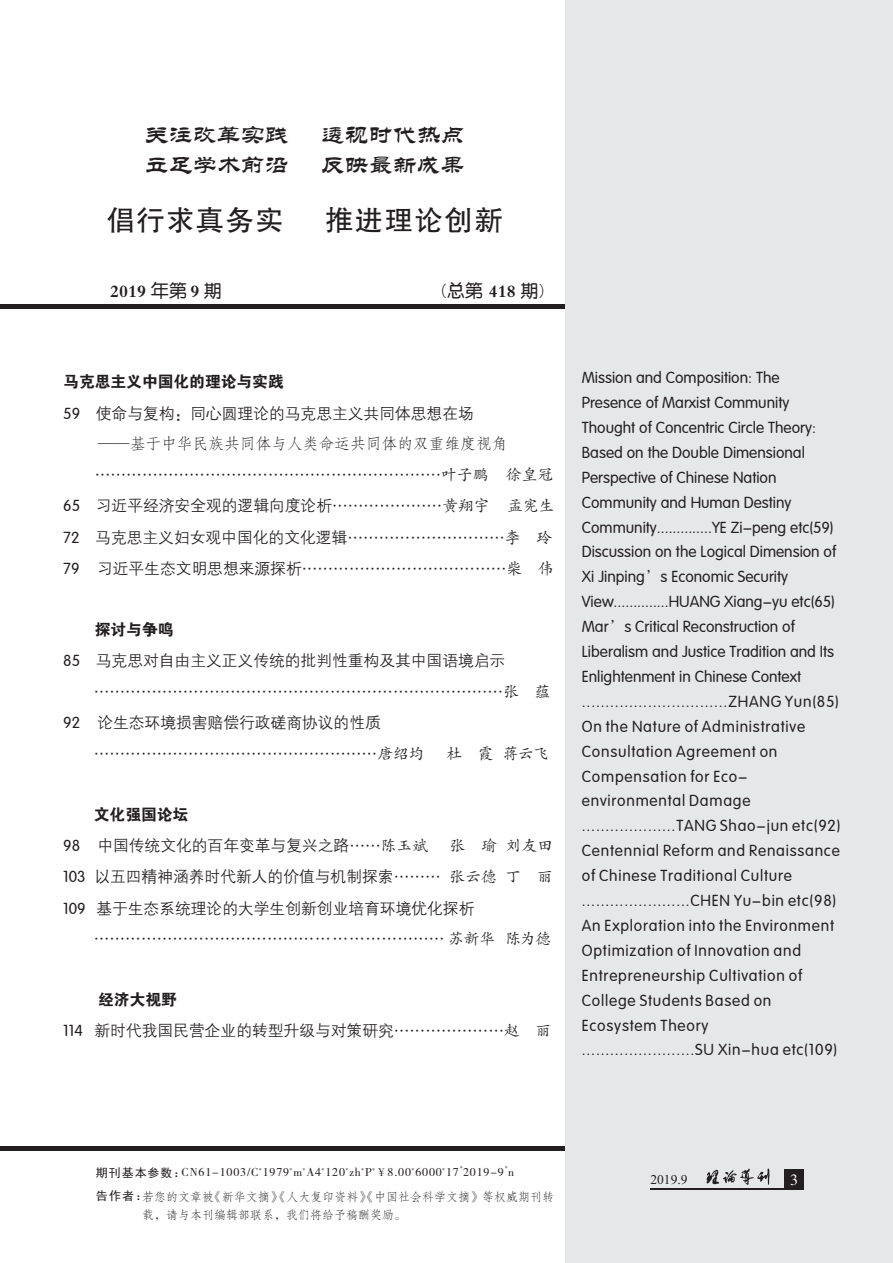
<style>
.page{position:relative;width:893px;height:1263px;background:#fff}
.page>*{position:absolute;margin:0;border:0;box-sizing:border-box;transform-origin:0 0}
.t1{font:28.5px "FZHTJW GB1 0";letter-spacing:.045em;color:#231f20}
.t2{font:24px "FZL2 JW GB1 0";color:#231f20}
.t3{font:18px "FZDBSJW GB1 0";color:#231f20}
.t4{font:18px "FZY3 JW GB1 0";color:#231f20}
.t5{font:15.75px/24.9px "FZY3 JW GB1 0";color:#231f20}
.t6{font:15.75px/31.3px "FZZDXJW GB1 0";color:#231f20}
.t7{font:15.75px "FZDHTJW GB1 0";color:#231f20}
.t8{font:15.75px "FZFSK GBK1 0";color:#231f20}
.t9{font:15.75px "FZKTK GBK1 0";color:#231f20}
.t10{font:15.75px "E BZ";color:#fff}
.t11{font:13.5px "Times New Roman";color:#231f20}
.t12{font:12px/18.1px "FZFSJW GB1 0";color:#231f20}
.t13{font:12px "FZSSJW GB1 0";letter-spacing:.075em;color:#231f20}
.t14{font:12px "Sim Hei";letter-spacing:.075em;color:#231f20}
.t15{font:6px "FZSSJW GB1 0";color:#231f20}
.s1{font-family:"FZY3 JW GB1 0"}
.s2{font-family:"FZXDXJW GB1 0"}
.s3{font-family:"FZDBSJW GB1 0"}
.s4{font-family:"FZY3 K GBK1 0"}
.s5{font-family:"FZKTK GBK1 0"}
.s6{font-family:"FZZDXJW GB1 0"}
.s7{font-family:"Sim Hei"}
</style>
<div class="page">
<div style="left:0;top:1146px;width:578px;height:5px;background:#231f20"></div>
<div style="left:0;top:304px;width:578px;height:5px;background:#231f20"></div>
<div style="left:566px;top:0;width:327px;height:1263px;background:#e6e7e9"></div>
<div style="left:784px;top:1169px;width:19px;height:20px;background:#231f20"></div>
<img style="left:706px;top:1168px;width:64px;height:17px">
<hr style="left:650px;top:1188px;width:135px;height:1px;background:#231f20">
<h2 class="t2" style="left:145px;top:122px;width:145px">关注改革实践</h2>
<h2 class="t2" style="left:321px;top:122px;width:145px">透视时代热点</h2>
<h2 class="t2" style="left:145px;top:152px;width:145px">立足学术前沿</h2>
<h2 class="t2" style="left:321px;top:152px;width:145px">反映最新成果</h2>
<h1 class="t1" style="left:107px;top:204px;width:178px">倡行求真务实</h1>
<h1 class="t1" style="left:325px;top:204px;width:179px">推进理论创新</h1>
<p class="t3" style="left:110px;top:281px;width:113px">2019 <span class="s1">年第</span> 9 <span class="s1">期</span></p>
<p class="t4" style="left:441px;top:281px;width:104px"><span class="s2">(</span>总第 <span class="s3">418</span> 期<span class="s2">)</span></p>
<p class="t7" style="left:63px;top:373px;width:222px">马克思主义中国化的理论与实践</p>
<p class="t6" style="left:63px;top:398px;width:412px"><span class="s4">59</span>　使命与复构：同心圆理论的马克思主义共同体思想在场</p>
<p class="t8" style="left:98px;top:435px;width:411px">——基于中华民族共同体与人类命运共同体的双重维度视角</p>
<p class="t6" style="left:63px;top:459px;width:493px">　　…………………………………………………………<span class="s5">叶子鹏 徐皇冠</span><span class="s4">65</span>　习近平经济安全观的逻辑向度论析…………………<span class="s5">黄翔宇 孟宪生</span><span class="s4">72</span>　马克思主义妇女观中国化的文化逻辑…………………………<span class="s5">李　玲</span><span class="s4">79</span> 习近平生态文明思想来源探析…………………………………<span class="s5">柴　伟</span></p>
<p class="t7" style="left:63px;top:621px;width:112px"><span class="s6">　　</span>探讨与争鸣</p>
<p class="t6" style="left:63px;top:645px;width:444px"><span class="s4">85</span>　马克思对自由主义正义传统的批判性重构及其中国语境启示</p>
<p class="t6" style="left:94px;top:676px;width:458px">……………………………………………………………………<span class="s5">张　蕴</span></p>
<p class="t6" style="left:63px;top:707px;width:319px"><span class="s4">92</span> 论生态环境损害赔偿行政磋商协议的性质</p>
<p class="t6" style="left:94px;top:738px;width:332px">………………………………………………<span class="s5">唐绍均</span></p>
<p class="t9" style="left:446px;top:745px;width:105px">杜　霞 蒋云飞</p>
<p class="t7" style="left:94px;top:806px;width:96px">文化强国论坛</p>
<p class="t6" style="left:63px;top:830px;width:366px"><span class="s4">98</span> 中国传统文化的百年变革与复兴之路……<span class="s5">陈玉斌</span></p>
<p class="t9" style="left:450px;top:837px;width:105px">张　瑜 刘友田</p>
<p class="t6" style="left:63px;top:861px;width:491px"><span class="s4">103</span> 以五四精神涵养时代新人的价值与机制探索……… <span class="s5">张云德 丁　丽<br></span><span class="s4">109</span> 基于生态系统理论的大学生创新创业培育环境优化探析</p>
<p class="t6" style="left:94px;top:923px;width:459px">………………………………………………………… <span class="s5">苏新华 陈为德</span></p>
<p class="t7" style="left:98px;top:991px;width:80px">经济大视野</p>
<p class="t6" style="left:63px;top:1016px;width:490px"><span class="s4">114</span> 新时代我国民营企业的转型升级与对策研究…………………<span class="s5">赵　丽</span></p>
<p class="t5" style="left:582px;top:366px;width:260px">Mission and Composition: The Presence of Marxist Community Thought of Concentric Circle Theory:<br>Based on the Double Dimensional Perspective of Chinese Nation Community and Human Destiny Community..............YE Zi-peng etc(59)<br>Discussion on the Logical Dimension of Xi Jinping’s Economic Security View..............HUANG Xiang-yu etc(65)<br>Mar’s Critical Reconstruction of Liberalism and Justice Tradition and Its Enlightenment in Chinese Context ...............................ZHANG Yun(85)<br>On the Nature of Administrative Consultation Agreement on Compensation for Eco&shy;environmental Damage ....................TANG Shao-jun etc(92)<br>Centennial Reform and Renaissance of Chinese Traditional Culture .......................CHEN Yu-bin etc(98)<br>An Exploration into the Environment Optimization of Innovation and Entrepreneurship Cultivation of College Students Based on Ecosystem Theory ........................SU Xin-hua etc(109)</p>
<p class="t14" style="left:96px;top:1166px;width:91px">期刊基本参数：</p>
<p class="t15" style="left:460px;top:1165px;width:4px">*</p>
<p class="t15" style="left:505px;top:1165px;width:4px">*</p>
<p class="t13" style="left:182px;top:1166px;width:334px">CN61-1003/C 1979 m A4 120 zh P ￥8.00 6000 17 2019-9 n</p>
<p class="t12" style="left:142px;top:1188px;width:414px;text-indent:-46px"><span class="s7">告作者：</span> 若您的文章被《新华文摘》《人大复印资料》《中国社会科学文摘》等权威期刊转载，请与本刊编辑部联系，我们将给予稿酬奖励。</p>
<p class="t15" style="left:259px;top:1167px;width:4px">*</p>
<p class="t15" style="left:290px;top:1167px;width:17px">* *</p>
<p class="t15" style="left:322px;top:1167px;width:4px">*</p>
<p class="t15" style="left:345px;top:1167px;width:20px">* *</p>
<p class="t15" style="left:372px;top:1167px;width:4px">*</p>
<p class="t15" style="left:411px;top:1167px;width:4px">*</p>
<p class="t15" style="left:442px;top:1167px;width:4px">*</p>
<p class="t11" style="left:650px;top:1174px;width:39px">2019.9</p>
<p class="t10" style="left:790px;top:1170px;width:9px">3</p>
</div>
